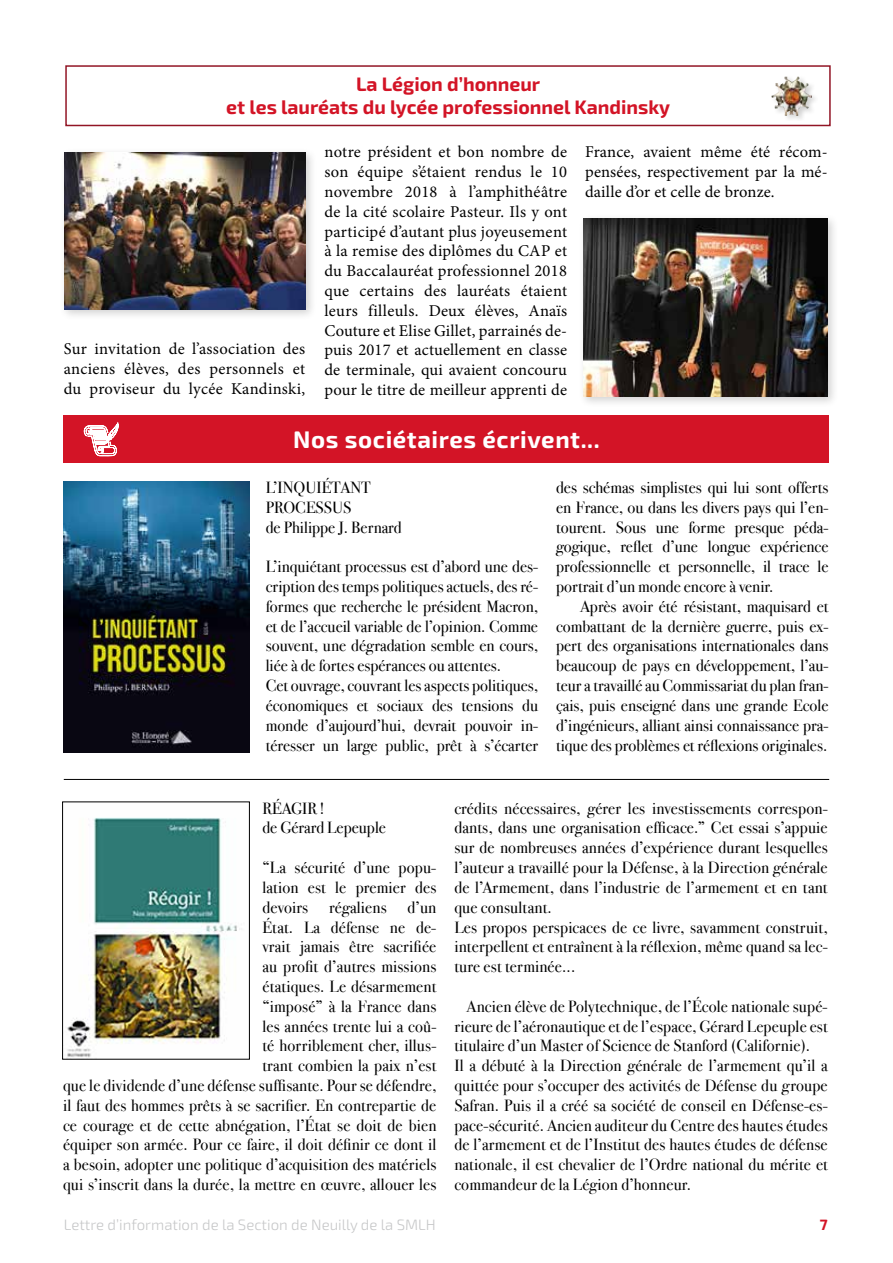
<style>
.page{position:relative;width:893px;height:1263px;background:#fff}
.page>*{position:absolute;margin:0;border:0;box-sizing:border-box;transform-origin:0 0}
.t1{font:700 24px "Exo 2";letter-spacing:.025em;color:#fff}
.t2{font:700 19.5px/23.4px "Exo 2";color:#d31426;text-align:center}
.t3{font:16.5px/19.8px "Bodoni Sev ITC";letter-spacing:.01em;color:#000}
.t4{font:16.5px/19.8px "Minion Pro";letter-spacing:.01em;color:#000;text-align:justify}
.t5{font:300 15px "Exo 2";color:#c6c7c8}
.t6{font:700 15px "Exo 2";color:#d31426}
</style>
<div class="page">
<div style="left:64px;top:416px;width:765px;height:47px;background:#d31426"></div>
<img style="left:67px;top:817px;width:170px;height:240px">
<div style="left:62px;top:801px;width:188px;height:258px;border:1px solid #000"></div>
<img style="left:64px;top:481px;width:186px;height:272px">
<svg style="left:83px;top:422px;width:36px;height:35px"></svg>
<div style="left:59px;top:148px;width:258px;height:172px;background:#000;opacity:.18"></div>
<img style="left:64px;top:153px;width:242px;height:156px">
<div style="left:578px;top:213px;width:261px;height:195px;background:#000;opacity:.18"></div>
<img style="left:584px;top:219px;width:244px;height:178px">
<div style="left:65px;top:65px;width:766px;height:61px;border:2px solid #921525"></div>
<div style="left:770px;top:75px;width:47px;height:46px;background:#000;opacity:.18"></div>
<img style="left:771px;top:77px;width:41px;height:39px">
<hr style="left:64px;top:779px;width:765px;height:1px;background:#000">
<p class="t2" style="left:226px;top:73px;width:445px">La Légion d’honneur<br>et les lauréats du lycée professionnel Kandinsky</p>
<p class="t4" style="left:64px;top:339px;width:243px">Sur invitation de l’association des anciens élèves, des personnels et du proviseur du lycée Kandinski,</p>
<p class="t4" style="left:324px;top:142px;width:244px">notre président et bon nombre de son équipe s’étaient rendus le 10 novembre 2018 à l’amphithéâtre de la cité scolaire Pasteur. Ils y ont participé d’autant plus joyeusement à la remise des diplômes du CAP et du Baccalauréat professionnel 2018 que certains des lauréats étaient leurs filleuls. Deux élèves, Anaïs Couture et Elise Gillet, parrainés de&shy;puis 2017 et actuellement en classe de terminale, qui avaient concouru pour le titre de meilleur apprenti de</p>
<p class="t4" style="left:585px;top:142px;width:244px">France, avaient même été récom&shy;pensées, respectivement par la mé&shy;daille d’or et celle de bronze.</p>
<h1 class="t1" style="left:293px;top:425px;width:308px">Nos sociétaires écrivent...</h1>
<p class="t3" style="left:266px;top:478px;width:137px">L’INQUIÉTANT<br>PROCESSUS<br>de Philippe J. Bernard</p>
<p class="t3" style="left:266px;top:557px;width:274px">L’inquiétant processus est d’abord une des&shy;cription des temps politiques actuels, des ré&shy;formes que recherche le président Macron, et de l’accueil variable de l’opinion. Comme souvent, une dégradation semble en cours, liée à de fortes espérances ou attentes.<br>Cet ouvrage, couvrant les aspects politiques, économiques et sociaux des tensions du monde d’aujourd’hui, devrait pouvoir in&shy;téresser un large public, prêt à s’écarter</p>
<p class="t3" style="left:556px;top:478px;width:274px;text-align:justify">des schémas simplistes qui lui sont offerts en France, ou dans les divers pays qui l’en&shy;tourent. Sous une forme presque péda&shy;gogique, reflet d’une longue expérience professionnelle et personnelle, il trace le portrait d’un monde encore à venir.</p>
<p class="t3" style="left:556px;top:596px;width:274px;text-align:justify;text-indent:24px">Après avoir été résistant, maquisard et combattant de la dernière guerre, puis ex&shy;pert des organisations internationales dans beaucoup de pays en développement, l’au&shy;teur a travaillé au Commissariat du plan fran&shy;çais, puis enseigné dans une grande Ecole d’ingénieurs, alliant ainsi connaissance pra&shy;tique des problèmes et réflexions originales.</p>
<p class="t3" style="left:262px;top:798px;width:125px">RÉAGIR!<br>de Gérard Lepeuple</p>
<p class="t3" style="left:262px;top:858px;width:175px;text-align:justify">“La sécurité d’une popu&shy;lation est le premier des devoirs</p>
<p class="t3" style="left:329px;top:897px;width:59px">régaliens</p>
<p class="t3" style="left:63px;top:897px;width:375px;text-align:right">d’un<br>État. La défense ne de-<br>vrait jamais être sacrifiée<br>au profit d’autres missions<br>étatiques. Le désarmement<br>“imposé” à la France dans<br>les années trente lui a coû-<br>té horriblement cher, illus-<br>trant combien la paix n’est<br>que le dividende d’une défense suffisante. Pour se défendre, il faut des hommes prêts à se sacrifier. En contrepartie de ce courage et de cette abnégation, l’État se doit de bien équiper son armée. Pour ce faire, il doit définir ce dont il a besoin, adopter une politique d’acquisition des matériels qui s’inscrit dans la durée, la mettre en œuvre, allouer les</p>
<p class="t3" style="left:454px;top:798px;width:375px">crédits nécessaires, gérer les investissements correspon&shy;dants, dans une organisation efficace.” Cet essai s’appuie sur de nombreuses années d’expérience durant lesquelles l’auteur a travaillé pour la Défense, à la Direction générale de l’Armement, dans l’industrie de l’armement et en tant que consultant.<br>Les propos perspicaces de ce livre, savamment construit, interpellent et entraînent à la réflexion, même quand sa lec&shy;ture est terminée...</p>
<p class="t3" style="left:454px;top:996px;width:375px;text-indent:12px">Ancien élève de Polytechnique, de l’École nationale supé&shy;rieure de l’aéronautique et de l’espace, Gérard Lepeuple est titulaire d’un Master of Science de Stanford (Californie).<br>Il a débuté à la Direction générale de l’armement qu’il a quittée pour s’occuper des activités de Défense du groupe Safran. Puis il a créé sa société de conseil en Défense-es&shy;pace-sécurité. Ancien auditeur du Centre des hautes études de l’armement et de l’Institut des hautes études de défense nationale, il est chevalier de l’Ordre national du mérite et commandeur de la Légion d’honneur.</p>
<p class="t5" style="left:64px;top:1216px;width:373px">Lettre d’information de la Section de Neuilly de la SMLH</p>
<p class="t6" style="left:820px;top:1216px;width:9px">7</p>
</div>
